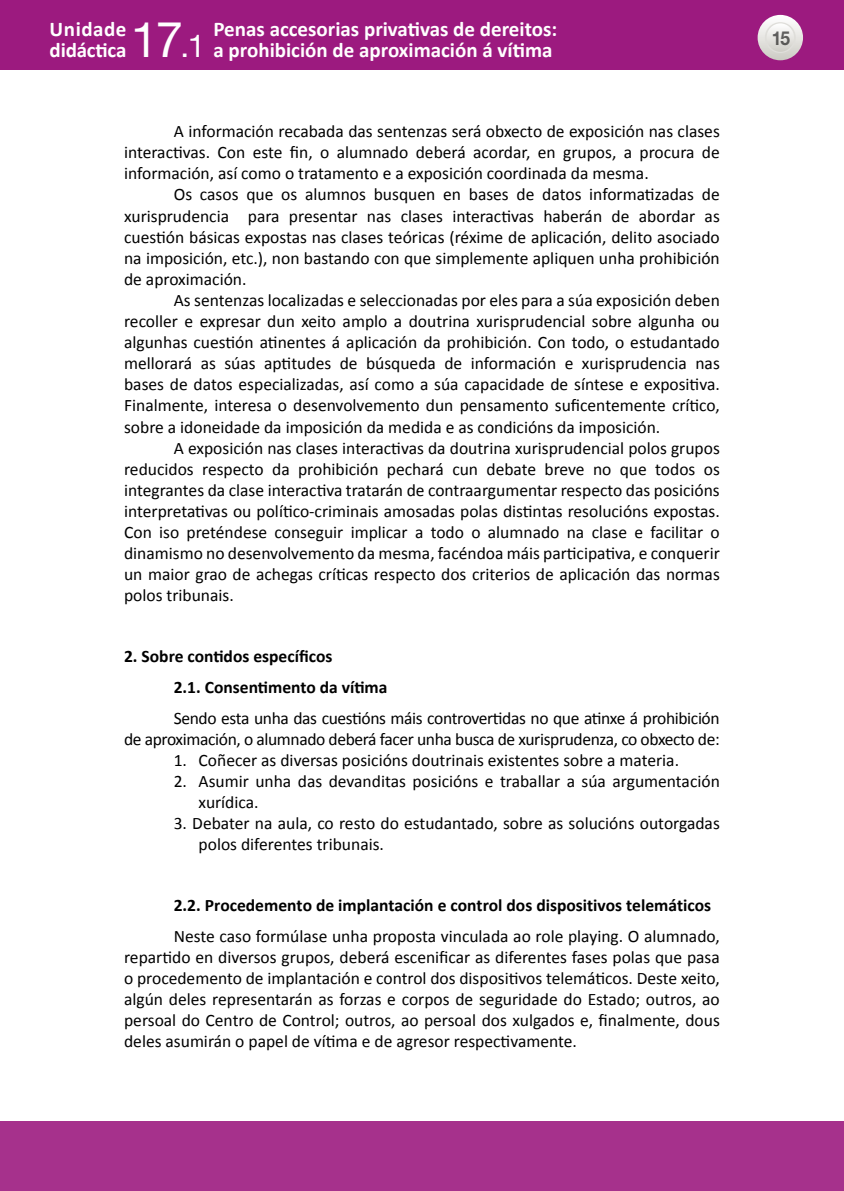
<style>
.page{position:relative;width:844px;height:1191px;background:#fff}
.page>*{position:absolute;margin:0;border:0;box-sizing:border-box;transform-origin:0 0}
.t1{font:49px "Helvetica Neue";color:#fff}
.t2{font:700 21px/21px "Calibri";color:#fff}
.t3{font:700 19.25px "Helvetica Neue";color:#000;scale:.9 1}
.TXTO_CON_SANGRE{font:17.5px/21.2px "Calibri";color:#000;text-align:justify}
.TEXTO{font:17.5px/21px "Calibri";color:#000}
.TXTO_CON_SANGRE-2{font:17.5px/21.2px "Calibri";letter-spacing:-.02em;color:#000;text-align:right}
._2º_Epigrafe{font:700 17.5px "Calibri";color:#000}
._1º_Epigrafe{font:700 17.5px "Calibri";color:#000}
.s1{font-size:31.5px}
</style>
<div class="page">
<div style="left:0;top:0;width:843px;height:69px;background:#9c1a7f"></div>
<svg style="left:757px;top:15px;width:45px;height:45px"></svg>
<svg style="left:765px;top:23px;width:29px;height:29px"></svg>
<div style="left:764px;top:22px;width:31px;height:31px;border:1px solid #dfdeda;border-radius:50%"></div>
<div style="left:0;top:1121px;width:843px;height:70px;background:#a6318c"></div>
<p class="t2" style="left:50px;top:19px;width:78px">Unidade didáctica</p>
<h1 class="t1" style="left:131px;top:5px;width:76px">17<span class="s1">.1</span></h1>
<p class="t2" style="left:213px;top:19px;width:345px">Penas accesorias privativas de dereitos: a prohibición de aproximación á vítima</p>
<p class="t3" style="left:770px;top:26px;width:23px">15</p>
<p class="TXTO_CON_SANGRE" style="left:124px;top:121px;width:597px;text-indent:50px">A información recabada das sentenzas será obxecto de exposición nas clases interactivas. Con este fin, o alumnado deberá acordar, en grupos, a procura de información, así como o tratamento e a exposición coordinada da mesma.</p>
<p class="TXTO_CON_SANGRE" style="left:124px;top:184px;width:597px;text-indent:50px">Os casos que os alumnos busquen en bases de datos informatizadas de xurisprudencia para presentar nas clases interactivas haberán de abordar as cuestión básicas expostas nas clases teóricas (réxime de aplicación, delito asociado na imposición, etc.), non bastando con que simplemente apliquen unha prohibición de aproximación.</p>
<p class="TXTO_CON_SANGRE" style="left:124px;top:290px;width:597px;text-indent:50px">As sentenzas localizadas e seleccionadas por eles para a súa exposición deben recoller e expresar dun xeito amplo a doutrina xurisprudencial sobre algunha ou algunhas cuestión atinentes á aplicación da prohibición. Con todo, o estudantado mellorará as súas aptitudes de búsqueda de información e xurisprudencia nas bases de datos especializadas, así como a súa capacidade de síntese e expositiva.<br>Finalmente, interesa o desenvolvemento dun pensamento suficentemente crítico, sobre a idoneidade da imposición da medida e as condicións da imposición.</p>
<p class="TXTO_CON_SANGRE" style="left:124px;top:437px;width:597px;text-indent:50px">A exposición nas clases interactivas da doutrina xurisprudencial polos grupos reducidos respecto da prohibición pechará cun debate breve no que todos os integrantes da clase interactiva tratarán de contraargumentar respecto das posicións interpretativas ou político-criminais amosadas polas distintas resolucións expostas.<br>Con iso preténdese conseguir implicar a todo o alumnado na clase e facilitar o dinamismo no desenvolvemento da mesma, facéndoa máis participativa, e conquerir un maior grao de achegas críticas respecto dos criterios de aplicación das normas polos tribunais.</p>
<p class="_1º_Epigrafe" style="left:124px;top:645px;width:210px">2. Sobre contidos específicos</p>
<p class="_2º_Epigrafe" style="left:174px;top:676px;width:215px">2.1. Consentimento da vítima</p>
<p class="TXTO_CON_SANGRE-2" style="left:124px;top:707px;width:597px">Sendo esta unha das cuestións máis controvertidas no que atinxe á prohibición<br>de aproximación, o alumnado deberá facer unha busca de xurisprudenza, co obxecto de:</p>
<p class="TEXTO" style="left:174px;top:749px;width:506px">1. Coñecer as diversas posicións doutrinais existentes sobre a materia.</p>
<p class="TEXTO" style="left:198px;top:770px;width:522px;text-indent:-25px">2. Asumir unha das devanditas posicións e traballar a súa argumentación xurídica.</p>
<p class="TEXTO" style="left:198px;top:812px;width:522px;text-indent:-25px">3. Debater na aula, co resto do estudantado, sobre as solucións outorgadas polos diferentes tribunais.</p>
<p class="_2º_Epigrafe" style="left:174px;top:893px;width:539px">2.2. Procedemento de implantación e control dos dispositivos telemáticos</p>
<p class="TXTO_CON_SANGRE" style="left:124px;top:925px;width:597px;text-indent:50px">Neste caso formúlase unha proposta vinculada ao role playing. O alumnado, repartido en diversos grupos, deberá escenificar as diferentes fases polas que pasa o procedemento de implantación e control dos dispositivos telemáticos. Deste xeito, algún deles representarán as forzas e corpos de seguridade do Estado; outros, ao persoal do Centro de Control; outros, ao persoal dos xulgados e, finalmente, dous deles asumirán o papel de vítima e de agresor respectivamente.</p>
</div>
